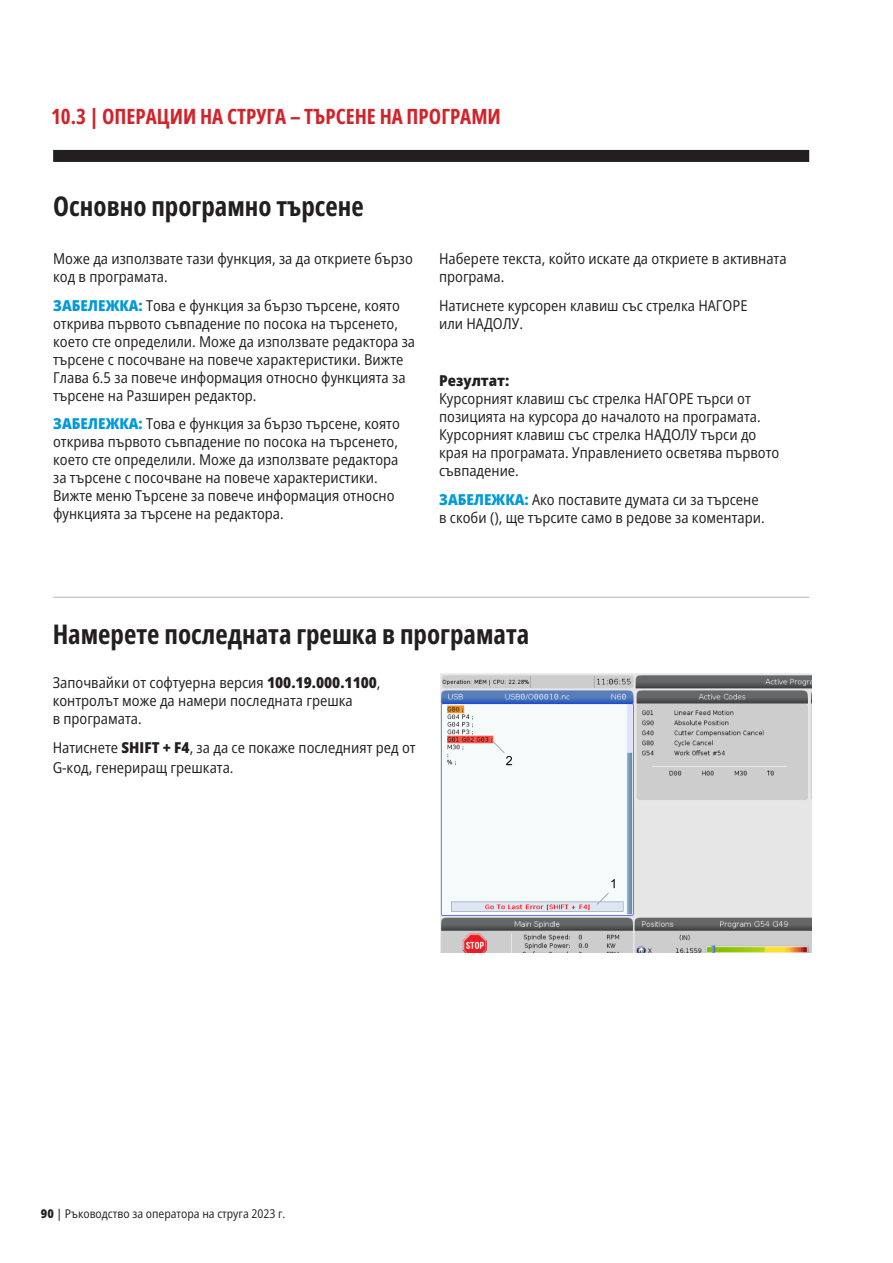
<style>
.page{position:relative;width:893px;height:1263px;background:#fff}
.page>*{position:absolute;margin:0;border:0;box-sizing:border-box;transform-origin:0 0}
.t1{font:700 27px "Open Sans Condensed";color:#231f20}
.t2{font:700 21px "Open Sans Condensed";color:#d1232a}
.t3{font:semi-condensed 15px/18px "Open Sans";color:#231f20}
.t4{font:semi-condensed 12px "Open Sans";color:#231f20}
.s1{font-weight:800;color:#0099da}
.s2{font-weight:800}
.s3{font-weight:500}
</style>
<div class="page">
<div style="left:53px;top:150px;width:756px;height:12px;background:#231f20"></div>
<hr style="left:53px;top:597px;width:756px;height:1px;background:#bcbdc0">
<img style="left:440px;top:673px;width:371px;height:279px">
<p class="t2" style="left:51px;top:102px;width:451px">10.3 | ОПЕРАЦИИ НА СТРУГА – ТЪРСЕНЕ НА ПРОГРАМИ</p>
<p class="t1" style="left:53px;top:188px;width:312px">Основно програмно търсене</p>
<p class="t3" style="left:53px;top:249px;width:361px">Може да използвате тази функция, за да откриете бързо код в програмата.</p>
<p class="t3" style="left:53px;top:296px;width:364px"><span class="s1">ЗАБЕЛЕЖКА:</span> Това е функция за бързо търсене, която открива първото съвпадение по посока на търсенето, което сте определили. Може да използвате редактора за търсене с посочване на повече характеристики. Вижте Глава 6.5 за повече информация относно функцията за търсене на Разширен редактор.</p>
<p class="t3" style="left:53px;top:415px;width:348px"><span class="s1">ЗАБЕЛЕЖКА:</span> Това е функция за бързо търсене, която открива първото съвпадение по посока на търсенето, което сте определили. Може да използвате редактора за търсене с посочване на повече характеристики.<br>Вижте меню Търсене за повече информация относно функцията за търсене на редактора.</p>
<p class="t3" style="left:439px;top:249px;width:349px">Наберете текста, който искате да откриете в активната програма.</p>
<p class="t3" style="left:439px;top:296px;width:310px">Натиснете курсорен клавиш със стрелка НАГОРЕ или НАДОЛУ.</p>
<p class="t3" style="left:439px;top:371px;width:342px"><span class="s2">Резултат:<br></span>Курсорният клавиш със стрелка НАГОРЕ търси от позицията на курсора до началото на програмата.<br>Курсорният клавиш със стрелка НАДОЛУ търси до края на програмата. Управлението осветява първото съвпадение.</p>
<p class="t3" style="left:439px;top:490px;width:327px"><span class="s1">ЗАБЕЛЕЖКА:</span> Ако поставите думата си за търсене в скоби (), ще търсите само в редове за коментари.</p>
<p class="t1" style="left:53px;top:616px;width:478px">Намерете последната грешка в програмата</p>
<p class="t3" style="left:53px;top:673px;width:329px">Започвайки от софтуерна версия <span class="s2">100.19.000.1100</span>, контролът може да намери последната грешка<br>в програмата.</p>
<p class="t3" style="left:53px;top:737px;width:364px;line-height:19.8px">Натиснете <span class="s2">SHIFT + F4</span>, за да се покаже последният ред от<br>G-код, генериращ грешката.</p>
<p class="t4" style="left:41px;top:1205px;width:246px"><span class="s2">90</span> <span class="s3">|</span> Ръководство за оператора на струга 2023 г.</p>
</div>
